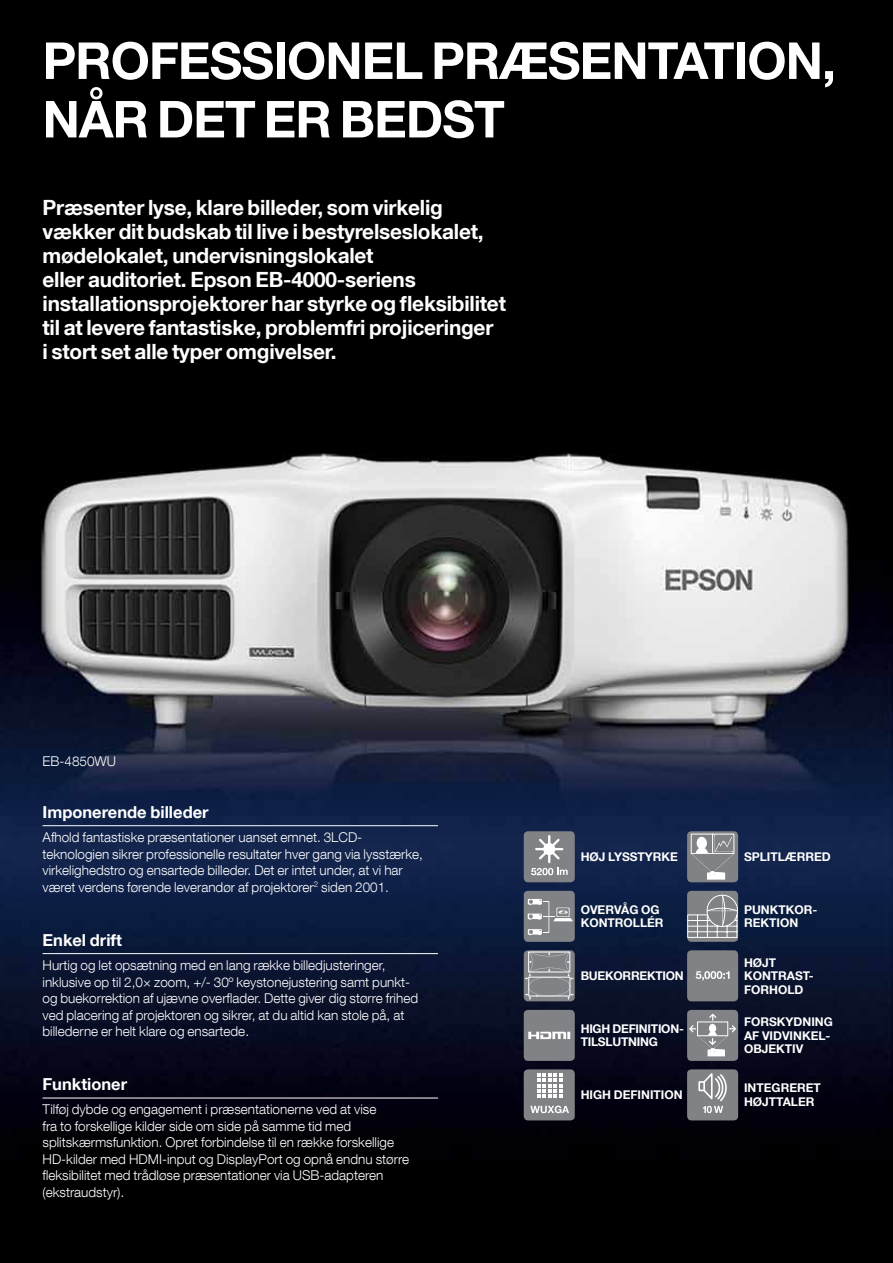
<style>
.page{position:relative;width:893px;height:1263px;background:#fff}
.page>*{position:absolute;margin:0;border:0;box-sizing:border-box;transform-origin:0 0}
.t1{font:700 51px/58.5px "Helvetica Neue LT Com";letter-spacing:-.02em;color:#fff}
.t2{font:700 21px/24px "Helvetica Neue LT Com";letter-spacing:-.01em;color:#fff}
.t3{font:700 16.5px "Helvetica Neue LT Com";color:#fff}
.t4{font:300 13.5px/16.5px "Helvetica Neue LT Com";color:#fff}
.t5{font:700 12px/13.5px "Helvetica Neue LT Com";color:#fff}
.t6{font:700 12px/13.5px "Helvetica Neue LT Com";letter-spacing:-.02em;color:#fff}
</style>
<div class="page">
<img style="left:0;top:0;width:893px;height:1263px">
<div style="left:524px;top:831px;width:51px;height:51px;background:#808285;border-radius:4px"></div>
<svg style="left:531px;top:835px;width:37px;height:40px"></svg>
<svg style="left:687px;top:831px;width:51px;height:51px"></svg>
<svg style="left:691px;top:834px;width:43px;height:46px"></svg>
<div style="left:524px;top:891px;width:51px;height:51px;background:#808285;border-radius:4px"></div>
<hr style="left:548px;top:901px;width:1px;height:31px;background:#fff">
<svg style="left:528px;top:899px;width:45px;height:22px"></svg>
<svg style="left:528px;top:929px;width:20px;height:6px"></svg>
<div style="left:687px;top:891px;width:51px;height:51px;background:#808285;border-radius:4px"></div>
<svg style="left:687px;top:894px;width:51px;height:44px"></svg>
<svg style="left:524px;top:950px;width:51px;height:51px"></svg>
<svg style="left:525px;top:952px;width:49px;height:48px;background:#909295"></svg>
<div style="left:687px;top:950px;width:51px;height:51px;background:#808285;border-radius:4px"></div>
<svg style="left:696px;top:971px;width:33px;height:9px"></svg>
<div style="left:524px;top:1010px;width:51px;height:51px;background:#808285;border-radius:4px"></div>
<svg style="left:528px;top:1032px;width:42px;height:7px"></svg>
<div style="left:687px;top:1010px;width:51px;height:51px;background:#808285;border-radius:4px"></div>
<svg style="left:689px;top:1014px;width:47px;height:42px"></svg>
<div style="left:524px;top:1069px;width:51px;height:51px;background:#808285;border-radius:4px"></div>
<svg style="left:537px;top:1073px;width:25px;height:25px"></svg>
<svg style="left:530px;top:1105px;width:39px;height:8px"></svg>
<div style="left:687px;top:1069px;width:51px;height:51px;background:#808285;border-radius:4px"></div>
<svg style="left:698px;top:1073px;width:29px;height:40px"></svg>
<hr style="left:43px;top:825px;width:395px;height:1px;background:#fff">
<hr style="left:43px;top:953px;width:395px;height:1px;background:#fff">
<hr style="left:43px;top:1098px;width:395px;height:1px;background:#fff">
<h1 class="t1" style="left:43px;top:30px;width:795px">PROFESSIONEL PRÆSENTATION,<br>NÅR DET ER BEDST</h1>
<p class="t2" style="left:43px;top:195px;width:465px">Præsenter lyse, klare billeder, som virkelig vækker dit budskab til live i bestyrelseslokalet, mødelokalet, undervisningslokalet<br>eller auditoriet. Epson EB-4000-seriens installationsprojektorer har styrke og fleksibilitet til at levere fantastiske, problemfri projiceringer<br>i stort set alle typer omgivelser.</p>
<p class="t4" style="left:43px;top:752px;width:75px">EB-4850WU</p>
<p class="t3" style="left:43px;top:802px;width:168px">Imponerende billeder</p>
<p class="t4" style="left:43px;top:829px;width:382px">Afhold fantastiske præsentationer uanset emnet. 3LCD&shy;teknologien sikrer professionelle resultater hver gang via lysstærke, virkelighedstro og ensartede billeder. Det er intet under, at vi har været verdens førende leverandør af projektorer<sup>2</sup> siden 2001.</p>
<p class="t3" style="left:43px;top:930px;width:81px">Enkel drift</p>
<p class="t4" style="left:43px;top:957px;width:377px">Hurtig og let opsætning med en lang række billedjusteringer, inklusive op til 2,0× zoom, +/- 30º keystonejustering samt punkt&shy;og buekorrektion af ujævne overflader. Dette giver dig større frihed ved placering af projektoren og sikrer, at du altid kan stole på, at billederne er helt klare og ensartede.</p>
<p class="t3" style="left:43px;top:1074px;width:86px">Funktioner</p>
<p class="t4" style="left:43px;top:1101px;width:368px">Tilføj dybde og engagement i præsentationerne ved at vise<br>fra to forskellige kilder side om side på samme tid med splitskærmsfunktion. Opret forbindelse til en række forskellige HD-kilder med HDMI-input og DisplayPort og opnå endnu større fleksibilitet med trådløse præsentationer via USB-adapteren (ekstraudstyr).</p>
<p class="t5" style="left:581px;top:850px;width:99px">HØJ LYSSTYRKE</p>
<p class="t5" style="left:744px;top:850px;width:88px">SPLITLÆRRED</p>
<p class="t5" style="left:581px;top:902px;width:84px">OVERVÅG OG<br>KONTROLLÉR</p>
<p class="t5" style="left:744px;top:902px;width:74px">PUNKTKOR-<br>REKTION</p>
<p class="t6" style="left:581px;top:969px;width:105px">BUEKORREKTION</p>
<p class="t5" style="left:744px;top:955px;width:70px">HØJT<br>KONTRAST-<br>FORHOLD</p>
<p class="t6" style="left:581px;top:1021px;width:105px">HIGH DEFINITION-<br>TILSLUTNING</p>
<p class="t5" style="left:744px;top:1015px;width:90px">FORSKYDNING<br>AF VIDVINKEL-<br>OBJEKTIV</p>
<p class="t5" style="left:581px;top:1088px;width:103px">HIGH DEFINITION</p>
<p class="t5" style="left:744px;top:1081px;width:78px">INTEGRERET<br>HØJTTALER</p>
</div>
